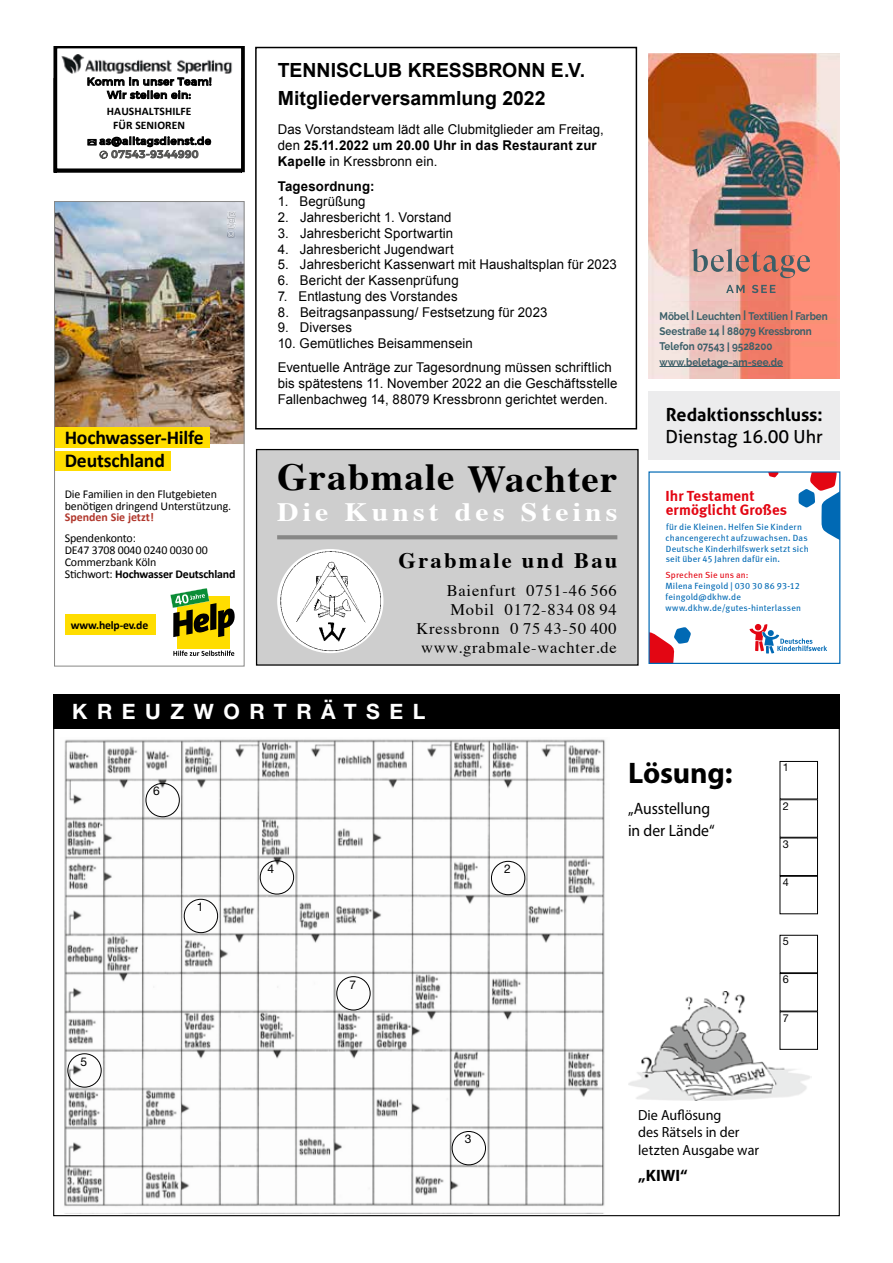
<style>
.page{position:relative;width:893px;height:1263px;background:#fff}
.page>*{position:absolute;margin:0;border:0;box-sizing:border-box;transform-origin:0 0}
.t1{font:700 38.25px "Times";letter-spacing:.03em;color:#000}
.t2{font:700 29.85px "Myriad Pro";letter-spacing:-.005em;color:#000}
.t3{font:700 26.4px "Times";letter-spacing:.14em;color:#fff;scale:1.12 1}
.t4{font:700 22.05px "Times";letter-spacing:.1em;color:#000}
.t5{font:700 21.15px "Helvetica Neue LT Std";letter-spacing:.45em;color:#fff}
.t6{font:700 19.65px/23px "Calibri";letter-spacing:-.01em;color:#000}
.t7{font:700 19.5px/27.6px "Arial";color:#000}
.t8{font:700 18px "Aller";color:#000}
.t9{font:18px "Aller";color:#000}
.t10{font:16.5px/22px "Myriad Pro";letter-spacing:-.005em;color:#000;scale:.95 1}
.t11{font:700 16.5px "Myriad Pro";color:#000}
.t12{font:16.2px/19px "Times";letter-spacing:.05em;color:#000;text-align:right}
.t13{font:15px/14.1px "Meta Bold LF";letter-spacing:.005em;color:#e30613}
.t14{font:14.7px/17.7px "Myriad Pro";color:#000;scale:.96 1}
.t15{font:13.5px/16.2px "Arial";letter-spacing:.005em;color:#000}
.t16{font:700 13.5px "Arial";letter-spacing:.01em;color:#000}
.t17{font:12px/12px "Calibri";letter-spacing:-.015em;color:#000}
.t18{font:700 12px "Calibri";color:#b1382d}
.t19{font:12px "Helvetica Neue LT Std";color:#000}
.t20{font:700 11.7px "Calibri";letter-spacing:-.015em;color:#000}
.t21{font:700 11.55px/14.2px "Calibri";letter-spacing:.005em;color:#000;text-align:center}
.t22{font:700 10.95px/15.3px "Raleway";color:#3b5f68;scale:.9 1}
.t23{font:10.8px "Helvetica Neue LT Std";color:#000}
.t24{font:10.65px/13.2px "Montserrat";letter-spacing:.025em;color:#000;text-align:center}
.t25{font:9px/10.8px "Meta Book LF";letter-spacing:.02em;color:#0069b4}
.t26{font:9px "Meta Book LF";letter-spacing:.015em;color:#e30613}
.s1{color:rgb(0 0 0/0)}
.s2{color:#545453}
.s3{font-weight:700}
.s4{font-size:13.2px}
</style>
<div class="page">
<img style="left:64px;top:739px;width:541px;height:474px">
<div style="left:53px;top:694px;width:787px;height:34px;background:#000"></div>
<img style="left:629px;top:991px;width:182px;height:109px">
<div style="left:780px;top:761px;width:38px;height:38px;border:1px solid #000"></div>
<div style="left:780px;top:799px;width:38px;height:39px;border:1px solid #000"></div>
<div style="left:780px;top:838px;width:38px;height:38px;border:1px solid #000"></div>
<div style="left:780px;top:876px;width:38px;height:38px;border:1px solid #000"></div>
<div style="left:780px;top:935px;width:38px;height:38px;border:1px solid #000"></div>
<div style="left:780px;top:973px;width:37px;height:38px;background:#fff"></div>
<div style="left:780px;top:973px;width:38px;height:38px;border:1px solid #000"></div>
<div style="left:780px;top:1012px;width:37px;height:37px;background:#fff"></div>
<div style="left:780px;top:1011px;width:38px;height:39px;border:1px solid #000"></div>
<div style="left:452px;top:1131px;width:34px;height:34px;border:1px solid #000;border-radius:50%"></div>
<div style="left:491px;top:861px;width:34px;height:34px;border:1px solid #000;border-radius:50%"></div>
<div style="left:184px;top:899px;width:34px;height:34px;border:1px solid #000;border-radius:50%"></div>
<div style="left:336px;top:976px;width:34px;height:34px;border:1px solid #000;border-radius:50%"></div>
<div style="left:68px;top:1053px;width:34px;height:34px;border:1px solid #000;border-radius:50%"></div>
<div style="left:146px;top:783px;width:34px;height:34px;border:1px solid #000;border-radius:50%"></div>
<div style="left:260px;top:860px;width:34px;height:34px;border:1px solid #000;border-radius:50%"></div>
<img style="left:648px;top:53px;width:192px;height:248px">
<svg style="left:692px;top:249px;width:118px;height:29px;background:#c3897f"></svg>
<svg style="left:726px;top:285px;width:19px;height:8px"></svg>
<svg style="left:752px;top:285px;width:23px;height:8px"></svg>
<img style="left:648px;top:301px;width:192px;height:24px">
<img style="left:648px;top:325px;width:192px;height:23px">
<img style="left:648px;top:348px;width:192px;height:13px">
<img style="left:648px;top:361px;width:192px;height:17px">
<hr style="left:659px;top:366px;width:124px;height:1px;background:#3b5f68">
<div style="left:257px;top:450px;width:380px;height:214px;background:#cecece"></div>
<div style="left:256px;top:449px;width:383px;height:217px;border:1px solid #000"></div>
<svg style="left:277px;top:535px;width:340px;height:4px"></svg>
<img style="left:279px;top:551px;width:103px;height:100px">
<div style="left:255px;top:47px;width:382px;height:382px;border:1px solid #000"></div>
<img style="left:56px;top:203px;width:186px;height:241px">
<img style="left:227px;top:212px;width:9px;height:26px">
<img style="left:228px;top:212px;width:8px;height:25px">
<div style="left:177px;top:596px;width:53px;height:53px;background:#fd0"></div>
<svg style="left:173px;top:650px;width:61px;height:6px"></svg>
<svg style="left:170px;top:588px;width:65px;height:49px"></svg>
<div style="left:65px;top:614px;width:90px;height:21px;background:#fd0"></div>
<div style="left:54px;top:427px;width:156px;height:21px;background:#fd0"></div>
<div style="left:54px;top:451px;width:116px;height:19px;background:#fd0"></div>
<div style="left:54px;top:201px;width:190px;height:465px;border:1px solid #878786"></div>
<svg style="left:798px;top:473px;width:40px;height:66px"></svg>
<svg style="left:768px;top:473px;width:10px;height:5px"></svg>
<svg style="left:650px;top:627px;width:41px;height:35px"></svg>
<svg style="left:749px;top:624px;width:78px;height:29px"></svg>
<div style="left:648px;top:471px;width:192px;height:193px;border:1px solid #0069b4"></div>
<div style="left:648px;top:391px;width:192px;height:68px;background:#ececed"></div>
<svg style="left:53px;top:47px;width:191px;height:125px"></svg>
<p class="t24" style="left:87px;top:74px;width:126px">Komm in unser Team!<br>Wir stellen ein:</p>
<p class="t21" style="left:107px;top:104px;width:86px">HAUSHALTSHILFE<br>FÜR SENIOREN</p>
<p class="t24" style="left:87px;top:133px;width:126px"><span class="s1">✉</span> as@alltagsdienst.de <span class="s2">✆ 07543-9344990</span></p>
<h3 class="t6" style="left:65px;top:426px;width:141px">Hochwasser-Hilfe<br>Deutschland</h3>
<p class="t17" style="left:65px;top:488px;width:168px">Die Familien in den Flutgebieten benötigen dringend Unterstützung.</p>
<p class="t18" style="left:65px;top:510px;width:91px">Spenden Sie jetzt!</p>
<p class="t17" style="left:65px;top:532px;width:172px">Spendenkonto:<br>DE47 3708 0040 0240 0030 00<br>Commerzbank Köln<br>Stichwort: <span class="s3">Hochwasser Deutschland</span></p>
<p class="t20" style="left:71px;top:617px;width:79px">www.help-ev.de</p>
<h3 class="t7" style="left:278px;top:57px;width:309px">TENNISCLUB KRESSBRONN E.V.<br>Mitgliederversammlung 2022</h3>
<p class="t15" style="left:278px;top:121px;width:328px">Das Vorstandsteam lädt alle Clubmitglieder am Freitag, den <span class="s3">25.11.2022 um 20.00 Uhr in das Restaurant zur<br>Kapelle</span> in Kressbronn ein.</p>
<p class="t16" style="left:278px;top:177px;width:98px">Tagesordnung:</p>
<p class="t15" style="left:278px;top:194px;width:89px">1. Begrüßung</p>
<p class="t15" style="left:278px;top:209px;width:175px">2. Jahresbericht 1. Vorstand</p>
<p class="t15" style="left:278px;top:225px;width:177px">3. Jahresbericht Sportwartin</p>
<p class="t15" style="left:278px;top:241px;width:177px">4. Jahresbericht Jugendwart</p>
<p class="t15" style="left:278px;top:257px;width:340px">5. Jahresbericht Kassenwart mit Haushaltsplan für 2023</p>
<p class="t15" style="left:278px;top:272px;width:182px">6. Bericht der Kassenprüfung</p>
<p class="t15" style="left:278px;top:288px;width:181px">7. Entlastung des Vorstandes</p>
<p class="t15" style="left:278px;top:304px;width:271px">8. Beitragsanpassung/ Festsetzung für 2023</p>
<p class="t15" style="left:278px;top:320px;width:76px">9. Diverses</p>
<p class="t15" style="left:278px;top:331px;width:336px;line-height:24.3px">10. Gemütliches Beisammensein<br>Eventuelle Anträge zur Tagesordnung müssen schriftlich</p>
<p class="t15" style="left:278px;top:376px;width:341px;line-height:15.8px">bis spätestens 11. November 2022 an die Geschäftsstelle<br>Fallenbachweg 14, 88079 Kressbronn gerichtet werden.</p>
<h1 class="t1" style="left:277px;top:440px;width:342px">Grabmale Wachter</h1>
<h3 class="t3" style="left:277px;top:487px;width:305px">Die Kunst des Steins</h3>
<h3 class="t4" style="left:399px;top:540px;width:220px">Grabmale und Bau</h3>
<p class="t12" style="left:416px;top:579px;width:202px">Baienfurt 0751-46 566<br>Mobil 0172-834 08 94<br>Kressbronn 0 75 43-50 400 www.grabmale-wachter.de</p>
<p class="t22" style="left:659px;top:308px;width:188px">Möbel <span class="s4">l</span> Leuchten <span class="s4">l</span> Textilien <span class="s4">l</span> Farben<br>Seestraße 14 <span class="s4">l</span> 88079 Kressbronn<br>Telefon 07543 <span class="s4">l</span> 9528200 www.beletage-am-see.de</p>
<h3 class="t8" style="left:666px;top:403px;width:158px">Redaktionsschluss:</h3>
<h3 class="t9" style="left:665px;top:426px;width:159px">Dienstag 16.00 Uhr</h3>
<p class="t13" style="left:666px;top:488px;width:123px">Ihr Testament ermöglicht Großes</p>
<p class="t25" style="left:666px;top:521px;width:145px">für die Kleinen. Helfen Sie Kindern chancengerecht aufzuwachsen. Das Deutsche Kinderhilfswerk setzt sich seit über 45 Jahren dafür ein.</p>
<p class="t26" style="left:665px;top:570px;width:85px">Sprechen Sie uns an:</p>
<p class="t25" style="left:665px;top:580px;width:137px">Milena Feingold | 030 30 86 93-12 feingold@dkhw.de www.dkhw.de/gutes-hinterlassen</p>
<h3 class="t5" style="left:72px;top:698px;width:355px">KREUZWORTRÄTSEL</h3>
<p class="t19" style="left:81px;top:1054px;width:8px">5</p>
<p class="t19" style="left:153px;top:784px;width:8px">6</p>
<p class="t19" style="left:197px;top:900px;width:8px">1</p>
<p class="t19" style="left:268px;top:861px;width:8px">4</p>
<p class="t19" style="left:349px;top:977px;width:8px">7</p>
<p class="t19" style="left:504px;top:862px;width:8px">2</p>
<h2 class="t2" style="left:628px;top:754px;width:106px">Lösung:</h2>
<p class="t10" style="left:628px;top:797px;width:93px">„Ausstellung in der Lände“</p>
<p class="t23" style="left:783px;top:761px;width:8px">1</p>
<p class="t23" style="left:783px;top:799px;width:8px">2</p>
<p class="t23" style="left:783px;top:838px;width:8px">3</p>
<p class="t23" style="left:783px;top:876px;width:8px">4</p>
<p class="t23" style="left:783px;top:935px;width:8px">5</p>
<p class="t23" style="left:783px;top:973px;width:8px">6</p>
<p class="t23" style="left:783px;top:1011px;width:8px">7</p>
<p class="t19" style="left:465px;top:1132px;width:8px">3</p>
<p class="t14" style="left:638px;top:1106px;width:127px">Die Auflösung<br>des Rätsels in der letzten Ausgabe war</p>
<p class="t11" style="left:638px;top:1165px;width:51px">„KIWI“</p>
</div>
